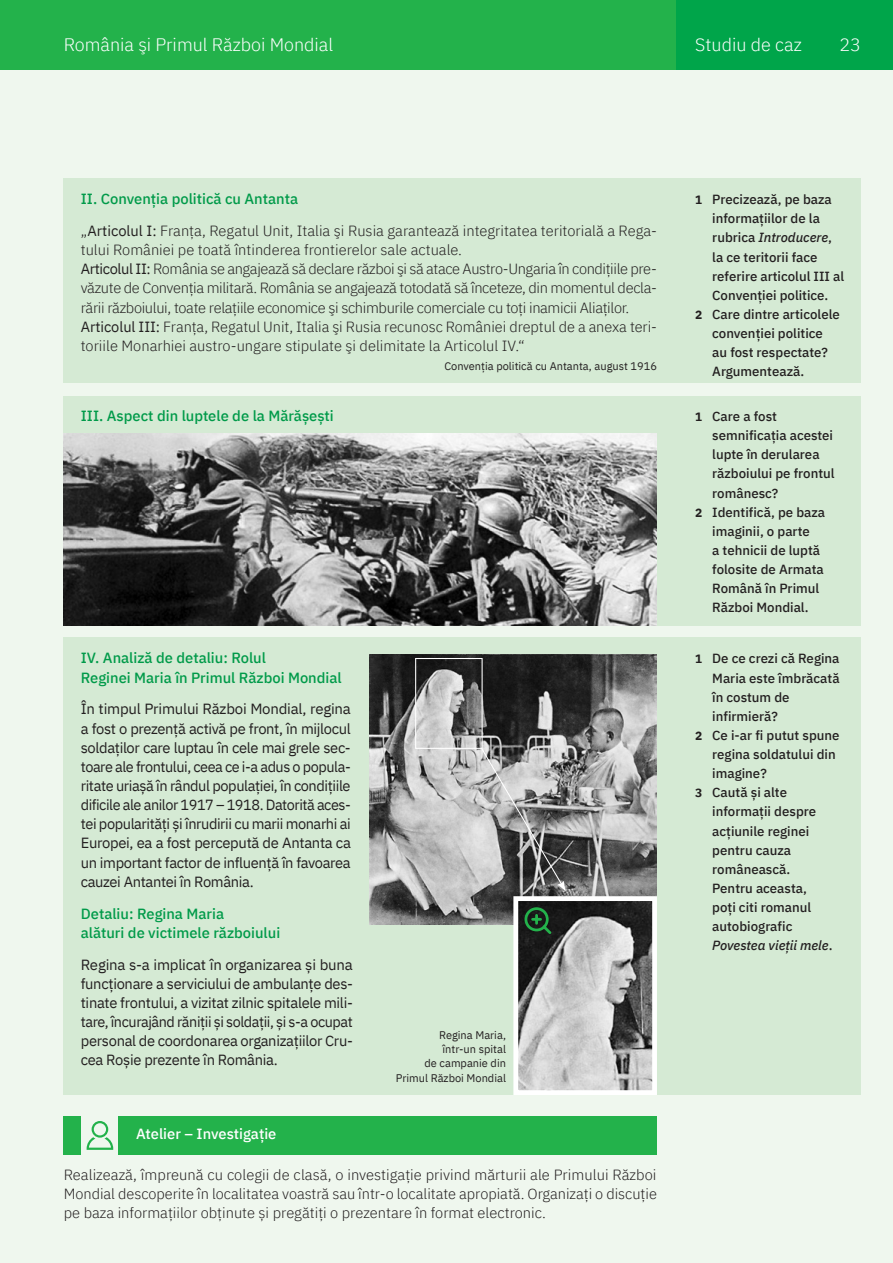
<style>
.page{position:relative;width:893px;height:1263px;background:#fff}
.page>*{position:absolute;margin:0;border:0;box-sizing:border-box;transform-origin:0 0}
.t1{font:300 18px "IBM Plex Sans";color:#fff}
.body_light_justified{font:300 14.7px/19.2px "IBM Plex Sans";color:#231f20}
.body_regular_justifi{font:14.7px/19.2px "IBM Plex Sans";letter-spacing:-.025em;color:#231f20;text-align:justify}
.Intertitlu_istorie7{font:500 14.7px/19.2px "IBM Plex Sans";color:#009a49}
.body_regular_-baseli{font:500 14.7px "IBM Plex Sans";color:#fff}
.t2{font:500 13.2px/19.2px "IBM Plex Sans";color:#231f20}
.notes_regular_left{font:10.95px/14.4px "IBM Plex Sans";color:#231f20;text-align:right}
.s1{font-weight:400}
.s2{font-weight:700;font-size:12px}
.s3{font-style:italic}
</style>
<div class="page">
<div style="left:0;top:0;width:893px;height:70px;background:#23b24b"></div>
<div style="left:676px;top:0;width:217px;height:70px;background:#00a54a"></div>
<div style="left:0;top:70px;width:893px;height:1193px;background:#eff7ee"></div>
<div style="left:64px;top:179px;width:797px;height:204px;background:#d5ead4"></div>
<div style="left:64px;top:396px;width:797px;height:230px;background:#d5ead4"></div>
<div style="left:64px;top:638px;width:797px;height:457px;background:#d5ead4"></div>
<img style="left:64px;top:434px;width:593px;height:191px">
<img style="left:370px;top:655px;width:287px;height:270px">
<img style="left:519px;top:902px;width:132px;height:187px">
<div style="left:513px;top:896px;width:144px;height:199px;border:5px solid #fff"></div>
<div style="left:415px;top:658px;width:68px;height:91px;border:1px solid #fff"></div>
<svg style="left:480px;top:747px;width:86px;height:144px;background:#8f8f8f"></svg>
<div style="left:119px;top:1116px;width:538px;height:38px;background:#23b24b"></div>
<div style="left:64px;top:1116px;width:17px;height:38px;background:#23b24b"></div>
<svg style="left:87px;top:1121px;width:26px;height:29px"></svg>
<svg style="left:523px;top:906px;width:31px;height:30px"></svg>
<p class="t1" style="left:64px;top:31px;width:271px">România şi Primul Război Mondial</p>
<p class="t1" style="left:695px;top:31px;width:108px">Studiu de caz</p>
<p class="t1" style="left:839px;top:31px;width:23px">23</p>
<p class="Intertitlu_istorie7" style="left:81px;top:188px;width:219px">II. Convenția politică cu Antanta</p>
<p class="body_light_justified" style="left:81px;top:220px;width:578px">„<span class="s1">Articolul I:</span> Franţa, Regatul Unit, Italia şi Rusia garantează integritatea teritorială a Rega‑ tului României pe toată întinderea frontierelor sale actuale.</p>
<p class="body_light_justified" style="left:81px;top:258px;width:578px;text-align:justify"><span class="s1">Articolul II:</span> România se angajează să declare război şi să atace Austro‑Ungaria în condiţiile pre‑ văzute de Convenţia militară. România se angajează totodată să înceteze, din momentul decla‑ rării războiului, toate relaţiile economice şi schimburile comerciale cu toţi inamicii Aliaţilor.</p>
<p class="body_light_justified" style="left:81px;top:316px;width:578px"><span class="s1">Articolul III:</span> Franţa, Regatul Unit, Italia şi Rusia recunosc României dreptul de a anexa teri‑ toriile Monarhiei austro‑ungare stipulate şi delimitate la Articolul IV.“</p>
<p class="notes_regular_left" style="left:444px;top:358px;width:214px">Convenția politică cu Antanta, august 1916</p>
<p class="Intertitlu_istorie7" style="left:81px;top:405px;width:255px">III. Aspect din luptele de la Mărășești</p>
<p class="Intertitlu_istorie7" style="left:81px;top:647px;width:262px">IV. Analiză de detaliu: Rolul<br>Reginei Maria în Primul Război Mondial</p>
<p class="body_regular_justifi" style="left:81px;top:698px;width:272px">În timpul Primului Război Mondial, regina a fost o prezență activă pe front, în mijlocul soldaților care luptau în cele mai grele sec&shy;toare ale frontului, ceea ce i‑a adus o popula&shy;ritate uriașă în rândul populației, în condițiile dificile ale anilor 1917 – 1918. Datorită aces&shy;tei popularități și înrudirii cu marii monarhi ai Europei, ea a fost percepută de Antanta ca un important factor de influență în favoarea cauzei Antantei în România.</p>
<p class="Intertitlu_istorie7" style="left:81px;top:902px;width:201px">Detaliu: Regina Maria<br>alături de victimele războiului</p>
<p class="body_regular_justifi" style="left:81px;top:953px;width:274px">Regina s‑a implicat în organizarea și buna funcționare a serviciului de ambulanțe des&shy;tinate frontului, a vizitat zilnic spitalele mili&shy;tare, încurajând răniții și soldații, și s‑a ocupat personal de coordonarea organizațiilor Cru&shy;cea Roșie prezente în România.</p>
<p class="body_regular_-baseli" style="left:136px;top:1122px;width:142px">Atelier – Investigație</p>
<p class="notes_regular_left" style="left:396px;top:1027px;width:112px">Regina Maria,<br>într‑un spital<br>de campanie din<br>Primul Război Mondial</p>
<p class="body_light_justified" style="left:64px;top:1164px;width:595px;text-align:justify">Realizează, împreună cu colegii de clasă, o investigație privind mărturii ale Primului Război Mondial descoperite în localitatea voastră sau într‑o localitate apropiată. Organizați o discuție pe baza informațiilor obținute și pregătiți o prezentare în format electronic.</p>
<p class="t2" style="left:712px;top:189px;width:133px;text-indent:-17px"><span class="s2">1</span> Precizează, pe baza informațiilor de la rubrica <span class="s3">Introducere</span>, la ce teritorii face referire articolul III al<br>Convenției politice.</p>
<p class="t2" style="left:712px;top:304px;width:129px;text-indent:-17px"><span class="s2">2</span> Care dintre articolele convenției politice au fost respectate?<br>Argumentează.</p>
<p class="t2" style="left:712px;top:406px;width:124px;text-indent:-17px"><span class="s2">1</span> Care a fost semnificația acestei lupte în derularea războiului pe frontul românesc?</p>
<p class="t2" style="left:712px;top:501px;width:114px;text-indent:-17px"><span class="s2">2</span> Identifică, pe baza imaginii, o parte<br>a tehnicii de luptă folosite de Armata<br>Română în Primul<br>Război Mondial.</p>
<p class="t2" style="left:712px;top:648px;width:129px;text-indent:-17px"><span class="s2">1</span> De ce crezi că Regina<br>Maria este îmbrăcată în costum de infirmieră?</p>
<p class="t2" style="left:712px;top:724px;width:129px;text-indent:-17px"><span class="s2">2</span> Ce i‑ar fi putut spune regina soldatului din imagine?</p>
<p class="t2" style="left:712px;top:782px;width:122px;text-indent:-17px"><span class="s2">3</span> Caută și alte informații despre acțiunile reginei pentru cauza românească.<br>Pentru aceasta, poți citi romanul autobiografic<br><span class="s3">Povestea vieții mele</span>.</p>
</div>
